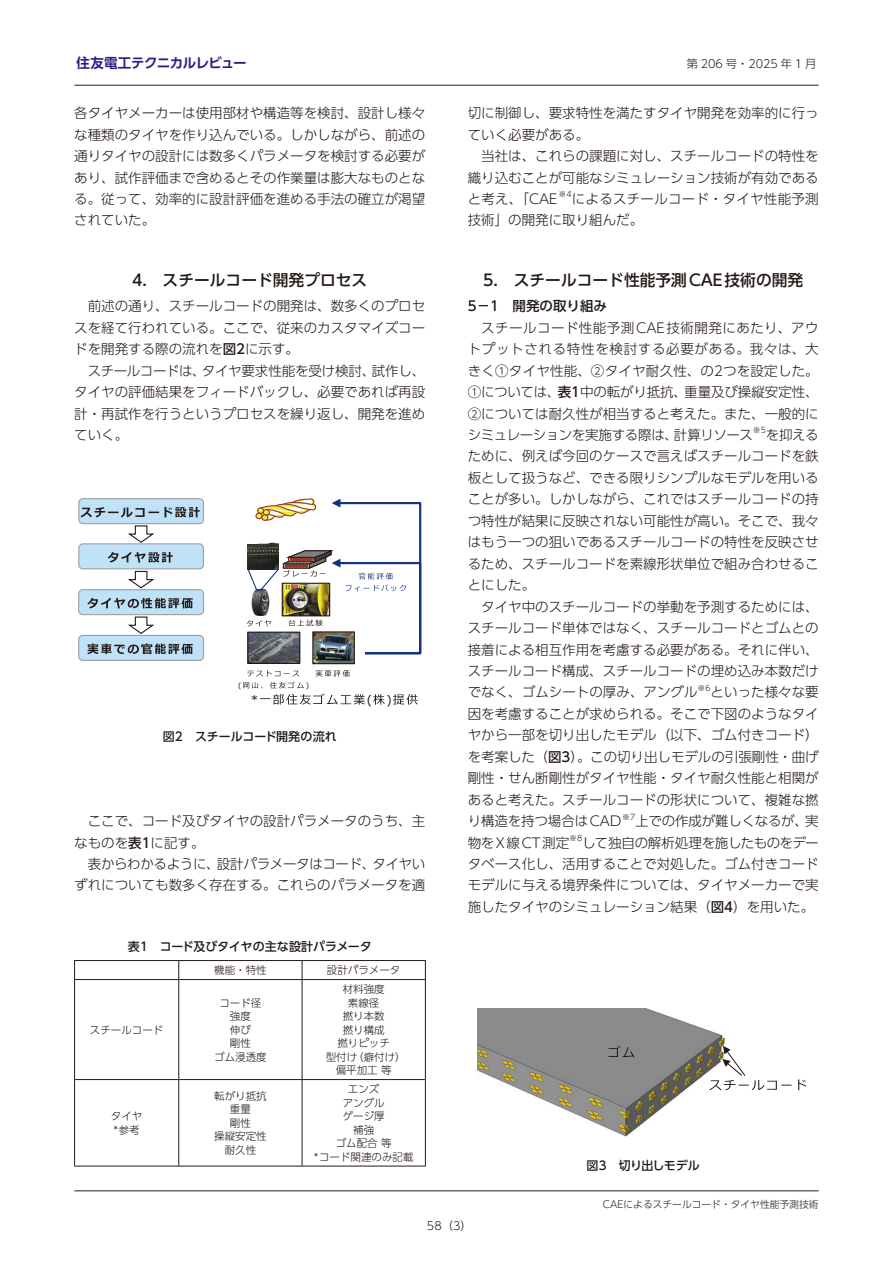
<style>
.page{position:relative;width:893px;height:1263px;background:#fff}
.page>*{position:absolute;margin:0;border:0;box-sizing:border-box;transform-origin:0 0}
.本文-章タイトル{font:500 15.75px "UD Shin Go Pro";color:#231916}
.本文-基本{font:300 13.5px/21.5px "UD Shin Go Pro";color:#231916;text-align:justify}
.本文-基本-2{font:300 13.5px/21.5px "UD Shin Go Pro";letter-spacing:.02em;color:#231916}
.t1{font:700 13.5px "UD Shin Go Pro De";letter-spacing:-.035em;color:#272088}
.本文-小見出し{font:500 13.5px "UD Shin Go Pro";color:#231916}
.本文-基本-3{font:300 13.5px "UD Shin Go Pro";letter-spacing:.1em;color:#231916}
.キャプション{font:500 12px "UD Shin Go Pro";letter-spacing:-.005em;color:#231916}
.キャプション-2{font:500 12px "UD Shin Go Pro";letter-spacing:-.05em;color:#231916}
.t2{font:11.85px "Verdana";color:#231916}
.t3{font:300 11.25px "UD Shin Go Pro";color:#231916}
.表組-基本{font:300 10.5px "UD Shin Go Pro";color:#231916}
.t4{font:300 9.75px "UD Shin Go Pro";color:#231916}
.本文-基本-4{font:300 7.8px "UD Shin Go Pro";color:#231916}
.t5{font:7.35px "Verdana";color:#231916}
.s1{font-weight:500}
</style>
<div class="page">
<hr style="left:74px;top:85px;width:745px;height:1px;background:#231916">
<hr style="left:74px;top:1190px;width:745px;height:1px;background:#231916">
<svg style="left:373px;top:694px;width:12px;height:11px"></svg>
<svg style="left:393px;top:694px;width:25px;height:11px"></svg>
<div style="left:79px;top:544px;width:124px;height:25px;background:#bfe2f8;border-radius:4px"></div>
<div style="left:78px;top:543px;width:126px;height:26px;border:1px solid #9f9fa0;border-radius:4px"></div>
<svg style="left:108px;top:552px;width:65px;height:11px"></svg>
<div style="left:79px;top:635px;width:125px;height:25px;background:#bfe2f8;border-radius:4px"></div>
<div style="left:78px;top:635px;width:126px;height:26px;border:1px solid #9f9fa0;border-radius:4px"></div>
<svg style="left:87px;top:643px;width:106px;height:11px"></svg>
<div style="left:78px;top:498px;width:126px;height:26px;border:1px solid #9f9fa0;border-radius:4px"></div>
<img style="left:81px;top:500px;width:121px;height:22px">
<svg style="left:81px;top:507px;width:119px;height:10px"></svg>
<img style="left:249px;top:655px;width:49px;height:7px">
<div style="left:247px;top:632px;width:53px;height:32px;border:1px solid #231916"></div>
<div style="left:78px;top:589px;width:126px;height:26px;border:1px solid #9f9fa0;border-radius:4px"></div>
<div style="left:80px;top:591px;width:122px;height:22px;background:#bfe2f8"></div>
<svg style="left:87px;top:598px;width:106px;height:10px"></svg>
<img style="left:314px;top:655px;width:39px;height:7px">
<div style="left:312px;top:631px;width:43px;height:33px;border:1px solid #231916"></div>
<svg style="left:128px;top:525px;width:28px;height:19px"></svg>
<svg style="left:128px;top:570px;width:27px;height:19px"></svg>
<svg style="left:128px;top:616px;width:28px;height:19px"></svg>
<svg style="left:243px;top:670px;width:122px;height:35px"></svg>
<svg style="left:246px;top:498px;width:175px;height:157px"></svg>
<svg style="left:302px;top:961px;width:1px;height:18px"></svg>
<hr style="left:302px;top:980px;width:1px;height:99px;background:#231916">
<hr style="left:75px;top:1079px;width:103px;height:1px;background:#231916">
<hr style="left:179px;top:1079px;width:123px;height:1px;background:#231916">
<hr style="left:302px;top:1079px;width:123px;height:1px;background:#231916">
<hr style="left:302px;top:1080px;width:1px;height:86px;background:#231916">
<hr style="left:74px;top:960px;width:105px;height:1px;background:#231916">
<svg style="left:74px;top:961px;width:1px;height:18px"></svg>
<hr style="left:179px;top:960px;width:123px;height:1px;background:#231916">
<hr style="left:302px;top:960px;width:124px;height:1px;background:#231916">
<svg style="left:425px;top:961px;width:1px;height:18px"></svg>
<hr style="left:74px;top:980px;width:1px;height:99px;background:#231916">
<hr style="left:425px;top:980px;width:1px;height:99px;background:#231916">
<hr style="left:74px;top:1079px;width:1px;height:87px;background:#231916">
<hr style="left:425px;top:1079px;width:1px;height:87px;background:#231916">
<hr style="left:74px;top:1166px;width:105px;height:1px;background:#231916">
<hr style="left:179px;top:1166px;width:123px;height:1px;background:#231916">
<hr style="left:302px;top:1166px;width:124px;height:1px;background:#231916">
<svg style="left:178px;top:961px;width:1px;height:18px"></svg>
<hr style="left:178px;top:980px;width:1px;height:99px;background:#231916">
<hr style="left:178px;top:1079px;width:1px;height:87px;background:#231916">
<hr style="left:74px;top:979px;width:105px;height:1px;background:#231916">
<hr style="left:179px;top:979px;width:123px;height:1px;background:#231916">
<hr style="left:302px;top:979px;width:124px;height:1px;background:#231916">
<img style="left:478px;top:1008px;width:249px;height:129px">
<svg style="left:608px;top:1046px;width:26px;height:11px"></svg>
<svg style="left:709px;top:1046px;width:97px;height:44px"></svg>
<p class="t1" style="left:77px;top:52px;width:172px">住友電工テクニカルレビュー</p>
<p class="t3" style="left:687px;top:55px;width:131px">第 206 号・2025 年 1 月</p>
<p class="本文-基本" style="left:74px;top:102px;width:352px">各タイヤメーカーは使用部材や構造等を検討、設計し様々な種類のタイヤを作り込んでいる。しかしながら、前述の通りタイヤの設計には数多くパラメータを検討する必要があり、試作評価まで含めるとその作業量は膨大なものとなる。従って、効率的に設計評価を進める手法の確立が渇望されていた。</p>
<p class="本文-章タイトル" style="left:132px;top:267px;width:237px">4.　スチールコード開発プロセス</p>
<p class="本文-基本" style="left:74px;top:295px;width:352px;text-indent:14px">前述の通り、スチールコードの開発は、数多くのプロセスを経て行われている。ここで、従来のカスタマイズコードを開発する際の流れを<span class="s1">図2</span>に示す。</p>
<p class="本文-基本" style="left:74px;top:359px;width:352px;text-indent:14px">スチールコードは、タイヤ要求性能を受け検討、試作し、タイヤの評価結果をフィードバックし、必要であれば再設計・再試作を行うというプロセスを繰り返し、開発を進めていく。</p>
<p class="t5" style="left:238px;top:680px;width:5px">(</p>
<p class="t5" style="left:306px;top:680px;width:5px">)</p>
<p class="t2" style="left:251px;top:691px;width:9px">*</p>
<p class="t2" style="left:367px;top:691px;width:26px">( )</p>
<p class="キャプション" style="left:163px;top:726px;width:176px">図2　スチールコード開発の流れ</p>
<p class="本文-基本" style="left:74px;top:810px;width:352px;text-indent:14px">ここで、コード及びタイヤの設計パラメータのうち、主なものを<span class="s1">表1</span>に記す。</p>
<p class="本文-基本" style="left:74px;top:853px;width:353px;text-align:right">表からわかるように、設計パラメータはコード、タイヤいずれについても数多く存在する。これらのパラメータを適</p>
<p class="キャプション" style="left:128px;top:936px;width:245px">表1　コード及びタイヤの主な設計パラメータ</p>
<p class="表組-基本" style="left:214px;top:961px;width:54px">機能・特性</p>
<p class="表組-基本" style="left:327px;top:961px;width:75px">設計パラメータ</p>
<p class="表組-基本" style="left:90px;top:1021px;width:75px">スチールコード</p>
<p class="表組-基本" style="left:111px;top:1107px;width:33px">タイヤ</p>
<p class="表組-基本" style="left:114px;top:1121px;width:28px">*参考</p>
<p class="表組-基本" style="left:219px;top:994px;width:43px">コード径</p>
<p class="表組-基本" style="left:230px;top:1007px;width:22px">強度</p>
<p class="表組-基本" style="left:230px;top:1021px;width:22px">伸び</p>
<p class="表組-基本" style="left:230px;top:1034px;width:22px">剛性</p>
<p class="表組-基本" style="left:214px;top:1048px;width:54px">ゴム浸透度</p>
<p class="表組-基本" style="left:214px;top:1087px;width:54px">転がり抵抗</p>
<p class="表組-基本" style="left:230px;top:1101px;width:22px">重量</p>
<p class="表組-基本" style="left:230px;top:1114px;width:22px">剛性</p>
<p class="表組-基本" style="left:214px;top:1128px;width:54px">操縦安定性</p>
<p class="表組-基本" style="left:225px;top:1141px;width:33px">耐久性</p>
<p class="表組-基本" style="left:343px;top:980px;width:44px">材料強度</p>
<p class="表組-基本" style="left:348px;top:994px;width:33px">素線径</p>
<p class="表組-基本" style="left:343px;top:1007px;width:44px">撚り本数</p>
<p class="表組-基本" style="left:343px;top:1021px;width:44px">撚り構成</p>
<p class="表組-基本" style="left:337px;top:1034px;width:54px">撚りピッチ</p>
<p class="表組-基本" style="left:326px;top:1048px;width:82px">型付け（癖付け）</p>
<p class="表組-基本" style="left:336px;top:1061px;width:57px">偏平加工 等</p>
<p class="表組-基本" style="left:348px;top:1080px;width:33px">エンズ</p>
<p class="表組-基本" style="left:343px;top:1094px;width:44px">アングル</p>
<p class="表組-基本" style="left:343px;top:1107px;width:44px">ゲージ厚</p>
<p class="表組-基本" style="left:353px;top:1121px;width:22px">補強</p>
<p class="表組-基本" style="left:336px;top:1134px;width:57px">ゴム配合 等</p>
<p class="表組-基本" style="left:314px;top:1148px;width:101px">*コード関連のみ記載</p>
<p class="本文-基本" style="left:468px;top:102px;width:353px">切に制御し、要求特性を満たすタイヤ開発を効率的に行っていく必要がある。</p>
<p class="本文-基本" style="left:468px;top:145px;width:353px;text-indent:14px">当社は、これらの課題に対し、スチールコードの特性を織り込むことが可能なシミュレーション技術が有効であると考え、「CAE</p>
<p class="本文-基本-4" style="left:559px;top:188px;width:15px">※4</p>
<p class="本文-基本-2" style="left:468px;top:188px;width:352px;text-indent:104px">によるスチールコード・タイヤ性能予測技術」の開発に取り組んだ。</p>
<p class="本文-章タイトル" style="left:483px;top:267px;width:322px">5.　スチールコード性能予測CAE技術の開発</p>
<p class="本文-小見出し" style="left:468px;top:295px;width:141px">5−1　開発の取り組み</p>
<p class="本文-基本" style="left:468px;top:316px;width:353px;text-indent:14px">スチールコード性能予測CAE技術開発にあたり、アウトプットされる特性を検討する必要がある。我々は、大きく①タイヤ性能、②タイヤ耐久性、の2つを設定した。①については、<span class="s1">表1</span>中の転がり抵抗、重量及び操縦安定性、②については耐久性が相当すると考えた。また、一般的にシミュレーションを実施する際は、計算リソース</p>
<p class="本文-基本-4" style="left:753px;top:424px;width:15px">※5</p>
<p class="本文-基本" style="left:468px;top:424px;width:353px;text-indent:298px">を抑えるために、例えば今回のケースで言えばスチールコードを鉄板として扱うなど、できる限りシンプルなモデルを用いることが多い。しかしながら、これではスチールコードの持つ特性が結果に反映されない可能性が高い。そこで、我々はもう一つの狙いであるスチールコードの特性を反映させるため、スチールコードを素線形状単位で組み合わせることにした。</p>
<p class="本文-基本" style="left:468px;top:595px;width:353px;text-indent:14px">タイヤ中のスチールコードの挙動を予測するためには、スチールコード単体ではなく、スチールコードとゴムとの接着による相互作用を考慮する必要がある。それに伴い、スチールコード構成、スチールコードの埋め込み本数だけでなく、ゴムシートの厚み、アングル</p>
<p class="本文-基本-4" style="left:697px;top:681px;width:15px">※6</p>
<p class="本文-基本" style="left:468px;top:681px;width:353px;text-indent:243px">といった様々な要因を考慮することが求められる。そこで下図のようなタイヤから一部を切り出したモデル（以下、ゴム付きコード）を考案した（<span class="s1">図3</span>）。この切り出しモデルの引張剛性・曲げ剛性・せん断剛性がタイヤ性能・タイヤ耐久性能と相関があると考えた。スチールコードの形状について、複雑な撚り構造を持つ場合はCAD</p>
<p class="本文-基本-4" style="left:622px;top:810px;width:15px">※7</p>
<p class="本文-基本" style="left:635px;top:810px;width:185px">上での作成が難しくなるが、実</p>
<p class="本文-基本-3" style="left:468px;top:831px;width:103px">物をX線CT測定</p>
<p class="本文-基本-4" style="left:569px;top:832px;width:15px">※8</p>
<p class="本文-基本" style="left:468px;top:831px;width:353px;text-indent:114px">して独自の解析処理を施したものをデータベース化し、活用することで対処した。ゴム付きコードモデルに与える境界条件については、タイヤメーカーで実施したタイヤのシミュレーション結果（<span class="s1">図4</span>）を用いた。</p>
<p class="キャプション-2" style="left:587px;top:1155px;width:115px">図3　切り出しモデル</p>
<p class="t4" style="left:603px;top:1196px;width:217px">CAEによるスチールコード・タイヤ性能予測技術</p>
<p class="t3" style="left:427px;top:1217px;width:46px">58（3）</p>
</div>
